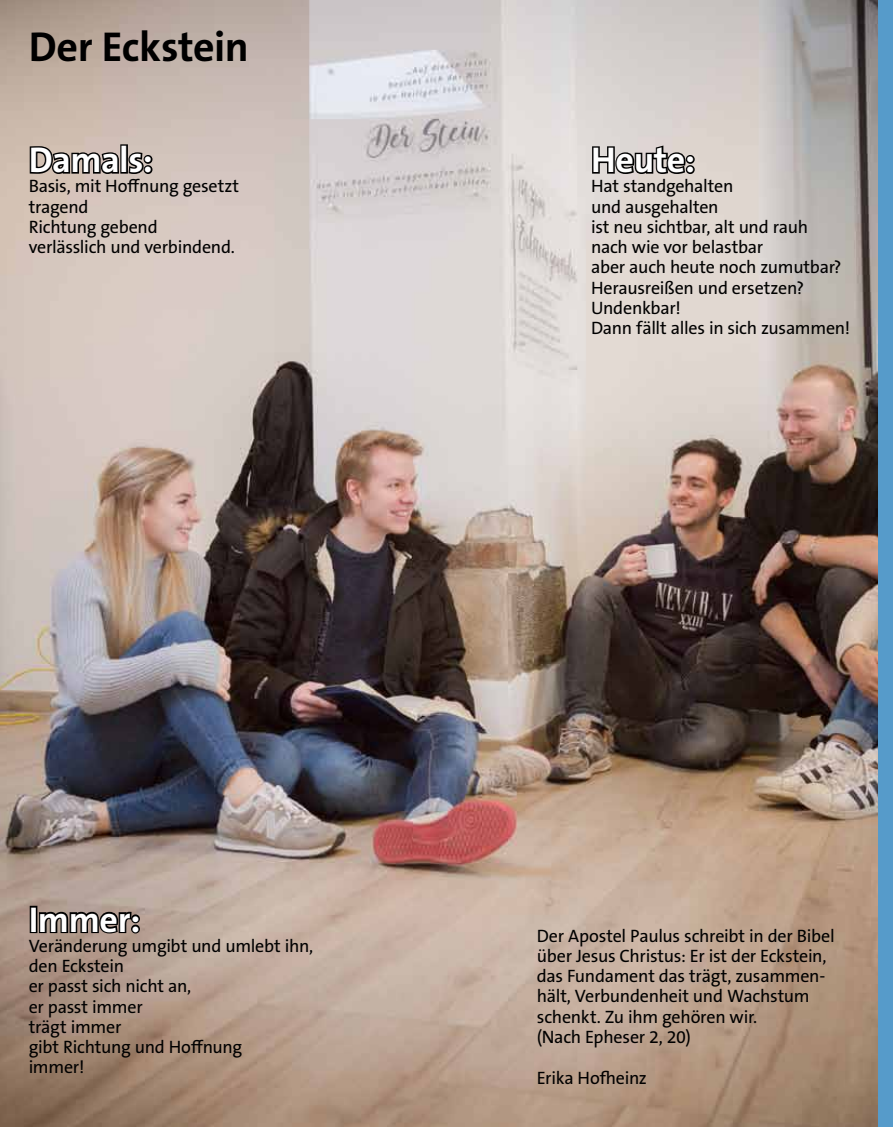
<style>
.page{position:relative;width:893px;height:1127px;background:#fff}
.page>*{position:absolute;margin:0;border:0;box-sizing:border-box;transform-origin:0 0}
.t1{font:700 42px "The Sans B W7";letter-spacing:-.01em;color:#000}
.t2{font:700 36px "The Sans B W7";letter-spacing:-.01em;color:#fff}
.t3{font:18px/20.2px "The Sans B W5 Plain";letter-spacing:-.015em;color:#000}
</style>
<div class="page">
<img style="left:0;top:0;width:878px;height:1127px">
<div style="left:878px;top:0;width:15px;height:1127px;background:#569bca"></div>
<svg style="left:28px;top:145px;width:93px;height:30px;background:#675e59"></svg>
<div style="left:120px;top:144px;width:8px;height:30px;border:3px solid #000"></div>
<svg style="left:127px;top:151px;width:27px;height:25px"></svg>
<svg style="left:591px;top:144px;width:105px;height:32px;background:#74706e"></svg>
<div style="left:30px;top:906px;width:7px;height:27px;border:3px solid #000"></div>
<svg style="left:37px;top:910px;width:104px;height:25px;background:#4e453f"></svg>
<h1 class="t1" style="left:29px;top:20px;width:221px">Der Eckstein</h1>
<h2 class="t2" style="left:29px;top:137px;width:126px">Damals:</h2>
<p class="t3" style="left:29px;top:176px;width:212px">Basis, mit Hoffnung gesetzt tragend<br>Richtung gebend verlässlich und verbindend.</p>
<h2 class="t2" style="left:591px;top:137px;width:106px">Heute:</h2>
<p class="t3" style="left:591px;top:176px;width:261px">Hat standgehalten<br>und ausgehalten<br>ist neu sichtbar, alt und rauh<br>nach wie vor belastbar<br>aber auch heute noch zumutbar?<br>Herausreißen und ersetzen?<br>Undenkbar!<br>Dann fällt alles in sich zusammen!</p>
<h2 class="t2" style="left:29px;top:896px;width:113px">Immer:</h2>
<p class="t3" style="left:29px;top:936px;width:286px">Veränderung umgibt und umlebt ihn, den Eckstein<br>er passt sich nicht an,<br>er passt immer<br>trägt immer<br>gibt Richtung und Hoffnung<br>immer!</p>
<p class="t3" style="left:537px;top:925px;width:299px">Der Apostel Paulus schreibt in der Bibel über Jesus Christus: Er ist der Eckstein, das Fundament das trägt, zusammen&shy;hält, Verbundenheit und Wachstum schenkt. Zu ihm gehören wir.<br>(Nach Epheser 2, 20)</p>
<p class="t3" style="left:537px;top:1067px;width:112px">Erika Hofheinz</p>
</div>
